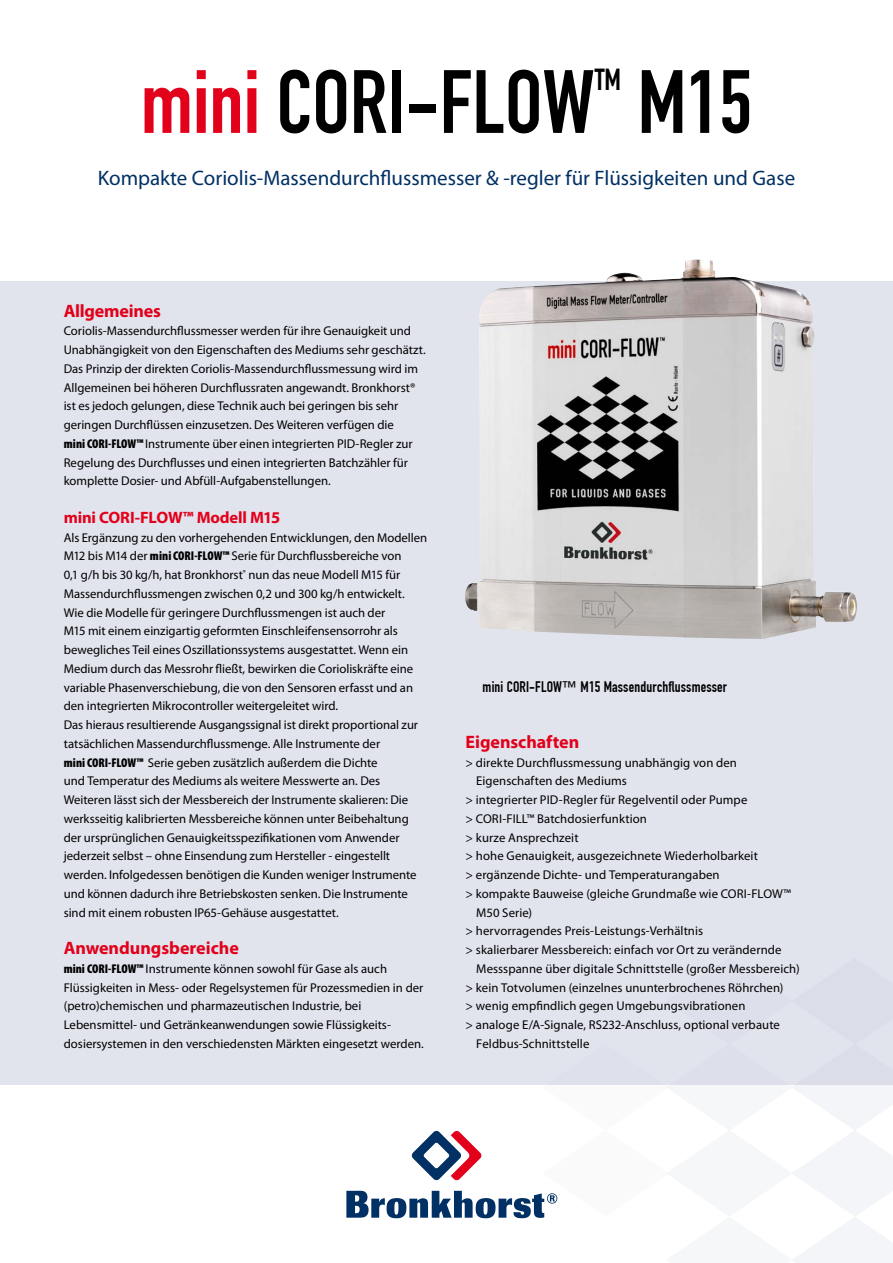
<style>
.page{position:relative;width:893px;height:1263px;background:#fff}
.page>*{position:absolute;margin:0;border:0;box-sizing:border-box;transform-origin:0 0}
.t1{font:88.2px "DIN Engschrift";color:#000}
.t2{font:29.7px "DIN Engschrift";color:#000}
.t3{font:21px "Myriad Pro";color:#003064}
.t4{font:700 18px "Myriad Pro";color:#e3001a}
.t5{font:700 18px "Myriad Pro";letter-spacing:-.015em;color:#e2001a}
.t6{font:700 16.5px "Myriad Pro";letter-spacing:-.01em;color:#e3001a}
.t7{font:15px "DIN Engschrift";letter-spacing:.01em;color:#000}
.t8{font:12.75px/18.8px "Myriad Pro";color:#000}
.s1{color:#e2001a}
.s2{font-weight:900;font-stretch:condensed}
</style>
<div class="page">
<div style="left:0;top:282px;width:893px;height:804px;background:#e1e3ed"></div>
<div style="left:0;top:1085px;width:893px;height:178px;background:#fff"></div>
<svg style="left:346px;top:1085px;width:547px;height:178px"></svg>
<img style="left:464px;top:260px;width:394px;height:379px">
<h1 class="t1" style="left:141px;top:50px;width:455px"><span class="s1">mini</span> CORI-FLOW</h1>
<h2 class="t2" style="left:595px;top:63px;width:28px">TM</h2>
<h1 class="t1" style="left:637px;top:50px;width:116px">M15</h1>
<h3 class="t3" style="left:98px;top:165px;width:699px">Kompakte Coriolis-Massendurchflussmesser &amp; -regler für Flüssigkeiten und Gase</h3>
<h3 class="t5" style="left:64px;top:299px;width:99px">Allgemeines</h3>
<p class="t8" style="left:64px;top:321px;width:363px">Coriolis-Massendurchflussmesser werden für ihre Genauigkeit und Unabhängigkeit von den Eigenschaften des Mediums sehr geschätzt.<br>Das Prinzip der direkten Coriolis-Massendurchflussmessung wird im Allgemeinen bei höheren Durchflussraten angewandt. Bronkhorst® ist es jedoch gelungen, diese Technik auch bei geringen bis sehr geringen Durchflüssen einzusetzen. Des Weiteren verfügen die<br><span class="s2">mini CORI-FLOW™</span> Instrumente über einen integrierten PID-Regler zur Regelung des Durchflusses und einen integrierten Batchzähler für komplette Dosier- und Abfüll-Aufgabenstellungen.</p>
<p class="t6" style="left:64px;top:506px;width:218px">mini CORI-FLOW™ Modell M15</p>
<p class="t8" style="left:64px;top:528px;width:365px">Als Ergänzung zu den vorhergehenden Entwicklungen, den Modellen M12 bis M14 der <span class="s2">mini CORI-FLOW™</span> Serie für Durchflussbereiche von<br>0,1 g/h bis 30 kg/h, hat Bronkhorst<sup>®</sup> nun das neue Modell M15 für Massendurchflussmengen zwischen 0,2 und 300 kg/h entwickelt.<br>Wie die Modelle für geringere Durchflussmengen ist auch der<br>M15 mit einem einzigartig geformten Einschleifensensorrohr als bewegliches Teil eines Oszillationssystems ausgestattet. Wenn ein Medium durch das Messrohr fließt, bewirken die Corioliskräfte eine variable Phasenverschiebung, die von den Sensoren erfasst und an den integrierten Mikrocontroller weitergeleitet wird.<br>Das hieraus resultierende Ausgangssignal ist direkt proportional zur tatsächlichen Massendurchflussmenge. Alle Instrumente der<br><span class="s2">mini CORI-FLOW™</span> Serie geben zusätzlich außerdem die Dichte<br>und Temperatur des Mediums als weitere Messwerte an. Des Weiteren lässt sich der Messbereich der Instrumente skalieren: Die werksseitig kalibrierten Messbereiche können unter Beibehaltung der ursprünglichen Genauigkeitsspezifikationen vom Anwender jederzeit selbst – ohne Einsendung zum Hersteller - eingestellt werden. Infolgedessen benötigen die Kunden weniger Instrumente und können dadurch ihre Betriebskosten senken. Die Instrumente sind mit einem robusten IP65-Gehäuse ausgestattet.</p>
<h3 class="t4" style="left:64px;top:936px;width:177px">Anwendungsbereiche</h3>
<p class="t8" style="left:64px;top:959px;width:362px"><span class="s2">mini CORI-FLOW™</span> Instrumente können sowohl für Gase als auch Flüssigkeiten in Mess- oder Regelsystemen für Prozessmedien in der (petro)chemischen und pharmazeutischen Industrie, bei Lebensmittel- und Getränkeanwendungen sowie Flüssigkeits-- dosiersystemen in den verschiedensten Märkten eingesetzt werden.</p>
<p class="t7" style="left:483px;top:677px;width:246px">mini CORI-FLOW™ M15 Massendurchflussmesser</p>
<h3 class="t4" style="left:466px;top:730px;width:115px">Eigenschaften</h3>
<p class="t8" style="left:466px;top:753px;width:273px">&gt; direkte Durchflussmessung unabhängig von den</p>
<p class="t8" style="left:476px;top:771px;width:152px">Eigenschaften des Mediums</p>
<p class="t8" style="left:466px;top:790px;width:283px">&gt; integrierter PID-Regler für Regelventil oder Pumpe</p>
<p class="t8" style="left:466px;top:809px;width:183px">&gt; CORI-FILL™ Batchdosierfunktion</p>
<p class="t8" style="left:466px;top:828px;width:114px">&gt; kurze Ansprechzeit</p>
<p class="t8" style="left:466px;top:846px;width:294px">&gt; hohe Genauigkeit, ausgezeichnete Wiederholbarkeit</p>
<p class="t8" style="left:466px;top:865px;width:256px">&gt; ergänzende Dichte- und Temperaturangaben</p>
<p class="t8" style="left:466px;top:884px;width:327px">&gt; kompakte Bauweise (gleiche Grundmaße wie CORI-FLOW™</p>
<p class="t8" style="left:476px;top:903px;width:57px">M50 Serie)</p>
<p class="t8" style="left:466px;top:921px;width:239px">&gt; hervorragendes Preis-Leistungs-Verhältnis</p>
<p class="t8" style="left:466px;top:940px;width:317px">&gt; skalierbarer Messbereich: einfach vor Ort zu verändernde</p>
<p class="t8" style="left:476px;top:959px;width:325px">Messspanne über digitale Schnittstelle (großer Messbereich)</p>
<p class="t8" style="left:466px;top:978px;width:319px">&gt; kein Totvolumen (einzelnes ununterbrochenes Röhrchen)</p>
<p class="t8" style="left:466px;top:996px;width:281px">&gt; wenig empfindlich gegen Umgebungsvibrationen</p>
<p class="t8" style="left:466px;top:1015px;width:316px">&gt; analoge E/A-Signale, RS232-Anschluss, optional verbaute</p>
<p class="t8" style="left:476px;top:1034px;width:115px">Feldbus-Schnittstelle</p>
</div>
